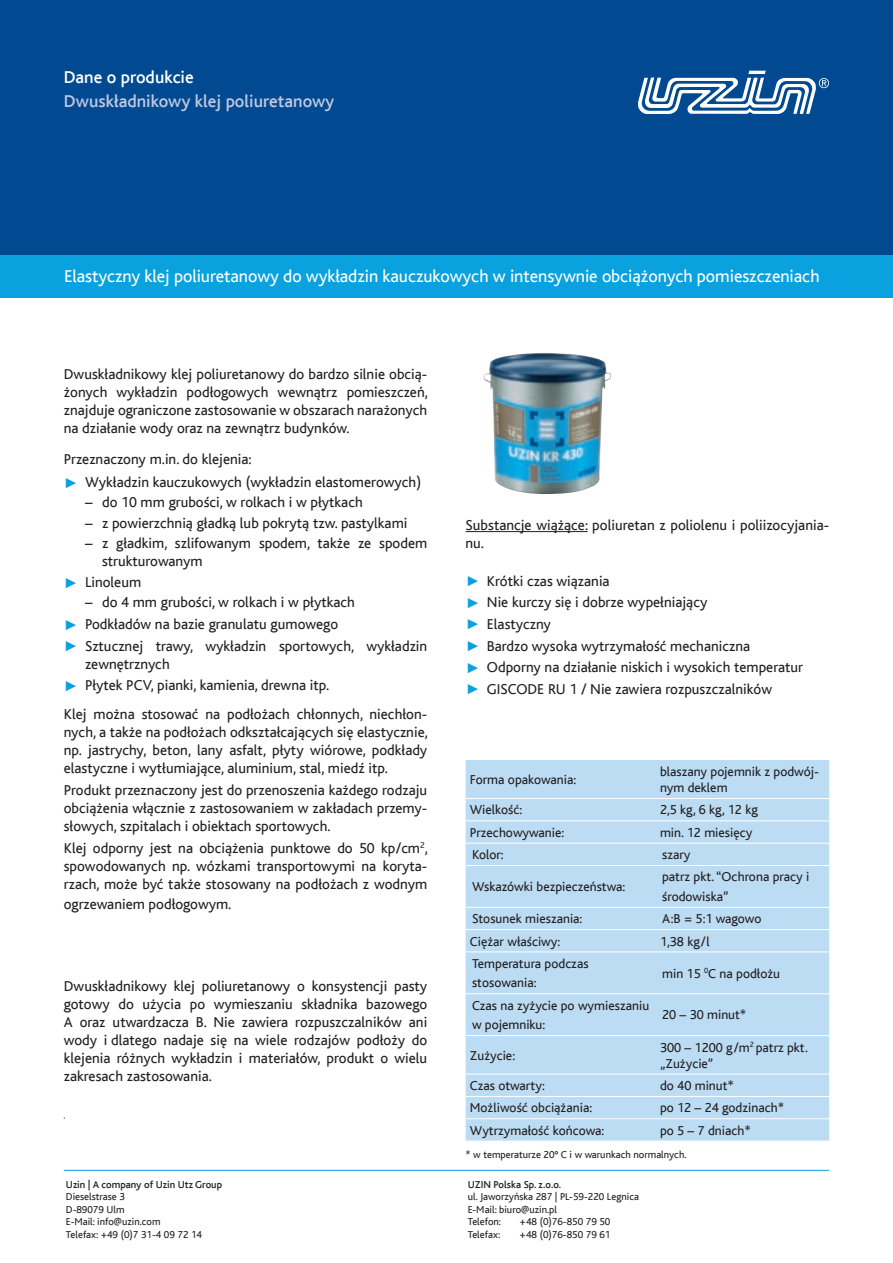
<style>
.page{position:relative;width:893px;height:1263px;background:#fff}
.page>*{position:absolute;margin:0;border:0;box-sizing:border-box;transform-origin:0 0}
.t1{font:18px "Bliss";letter-spacing:-.005em;color:#fff}
.t2{font:500 18px "Bliss";color:#c1c7e1}
.t3{font:500 18px "Bliss";color:#fff}
.t4{font:15px/18px "Bliss";color:#231f20}
.t5{font:13.5px/19.5px "Bliss";color:#231f20}
.t6{font:10.5px/12.6px "Bliss";color:#231f20}
.t7{font:500 10.5px "Bliss";color:#231f20}
.s1{font-family:"Commercial Pi BT";font-size:10.5px;color:#09a1de}
</style>
<div class="page">
<div style="left:0;top:255px;width:893px;height:43px;background:#09a1de"></div>
<div style="left:0;top:0;width:893px;height:255px;background:#014990"></div>
<hr style="left:64px;top:1170px;width:765px;height:1px;background:#09a1de">
<hr style="left:466px;top:531px;width:122px;height:1px;background:#231f20">
<div style="left:466px;top:760px;width:363px;height:380px;background:#bcdcf3"></div>
<hr style="left:466px;top:798px;width:190px;height:1px;background:#fff">
<hr style="left:656px;top:798px;width:173px;height:1px;background:#fff">
<hr style="left:466px;top:820px;width:190px;height:1px;background:#fff">
<hr style="left:656px;top:820px;width:173px;height:1px;background:#fff">
<hr style="left:466px;top:843px;width:190px;height:1px;background:#fff">
<hr style="left:656px;top:843px;width:173px;height:1px;background:#fff">
<hr style="left:466px;top:865px;width:190px;height:1px;background:#fff">
<hr style="left:656px;top:865px;width:173px;height:1px;background:#fff">
<hr style="left:466px;top:907px;width:190px;height:1px;background:#fff">
<hr style="left:656px;top:907px;width:173px;height:1px;background:#fff">
<hr style="left:466px;top:929px;width:190px;height:1px;background:#fff">
<hr style="left:656px;top:929px;width:173px;height:1px;background:#fff">
<hr style="left:466px;top:951px;width:190px;height:1px;background:#fff">
<hr style="left:656px;top:951px;width:173px;height:1px;background:#fff">
<hr style="left:466px;top:993px;width:190px;height:1px;background:#fff">
<hr style="left:656px;top:993px;width:173px;height:1px;background:#fff">
<hr style="left:466px;top:1035px;width:190px;height:1px;background:#fff">
<hr style="left:656px;top:1035px;width:173px;height:1px;background:#fff">
<hr style="left:466px;top:1074px;width:190px;height:1px;background:#fff">
<hr style="left:656px;top:1074px;width:173px;height:1px;background:#fff">
<hr style="left:466px;top:1096px;width:190px;height:1px;background:#fff">
<hr style="left:656px;top:1096px;width:173px;height:1px;background:#fff">
<hr style="left:466px;top:1118px;width:190px;height:1px;background:#fff">
<hr style="left:656px;top:1118px;width:173px;height:1px;background:#fff">
<img style="left:483px;top:353px;width:128px;height:141px">
<svg style="left:638px;top:71px;width:191px;height:43px"></svg>
<p class="t3" style="left:64px;top:68px;width:132px">Dane o produkcie</p>
<p class="t2" style="left:64px;top:91px;width:272px">Dwuskładnikowy klej poliuretanowy</p>
<p class="t1" style="left:64px;top:266px;width:757px">Elastyczny klej poliuretanowy do wykładzin kauczukowych w intensywnie obci¹¿onych pomieszczeniach</p>
<p class="t4" style="left:64px;top:365px;width:366px;text-align:justify">Dwuskładnikowy klej poliuretanowy do bardzo silnie obci¹- ¿onych wykładzin podłogowych wewn¹trz pomieszczeñ, znajduje ograniczone zastosowanie w obszarach nara¿onych na działanie wody oraz na zewn¹trz budynków.</p>
<p class="t4" style="left:64px;top:447px;width:359px;line-height:23.7px">Przeznaczony m.in. do klejenia:<br><span class="s1">÷</span> Wykładzin kauczukowych (wykładzin elastomerowych)</p>
<p class="t4" style="left:85px;top:494px;width:279px">– do 10 mm gruboœci, w rolkach i w płytkach</p>
<p class="t4" style="left:85px;top:514px;width:324px">– z powierzchni¹ gładk¹ lub pokryt¹ tzw. pastylkami</p>
<p class="t4" style="left:102px;top:534px;width:327px;text-indent:-17px">– z gładkim, szlifowanym spodem, tak¿e ze spodem strukturowanym</p>
<p class="t4" style="left:66px;top:574px;width:77px"><span class="s1">÷</span> Linoleum</p>
<p class="t4" style="left:66px;top:592px;width:363px;line-height:21.6px;text-indent:19px">– do 4 mm gruboœci, w rolkach i w płytkach<br><span class="s1">÷</span> Podkładów na bazie granulatu gumowego<br><span class="s1">÷</span> Sztucznej trawy, wykładzin sportowych, wykładzin</p>
<p class="t4" style="left:66px;top:653px;width:265px;line-height:21.6px;text-indent:19px">zewnêtrznych<br><span class="s1">÷</span> Płytek PCV, pianki, kamienia, drewna itp.</p>
<p class="t4" style="left:64px;top:705px;width:366px;text-align:justify">Klej mo¿na stosowaæ na podło¿ach chłonnych, niechłon&shy;nych, a tak¿e na podło¿ach odkształcaj¹cych siê elastycznie, np. jastrychy, beton, lany asfalt, płyty wiórowe, podkłady elastyczne i wytłumiaj¹ce, aluminium, stal, miedŸ itp.</p>
<p class="t4" style="left:64px;top:781px;width:365px;text-align:justify">Produkt przeznaczony jest do przenoszenia ka¿dego rodzaju obci¹¿enia wł¹cznie z zastosowaniem w zakładach przemy&shy;słowych, szpitalach i obiektach sportowych.</p>
<p class="t4" style="left:64px;top:840px;width:366px;text-align:justify">Klej odporny jest na obci¹¿enia punktowe do 50 kp/cm<sup>2</sup>, spowodowanych np. wózkami transportowymi na koryta&shy;rzach, mo¿e byæ tak¿e stosowany na podło¿ach z wodnym</p>
<p class="t4" style="left:64px;top:895px;width:169px">ogrzewaniem podłogowym.</p>
<p class="t4" style="left:64px;top:978px;width:365px;text-align:justify">Dwuskładnikowy klej poliuretanowy o konsystencji pasty gotowy do u¿ycia po wymieszaniu składnika bazowego A oraz utwardzacza B. Nie zawiera rozpuszczalników ani wody i dlatego nadaje siê na wiele rodzajów podło¿y do klejenia ró¿nych wykładzin i materiałów, produkt o wielu zakresach zastosowania.</p>
<p class="t7" style="left:66px;top:1178px;width:158px">Uzin | A company of Uzin Utz Group</p>
<p class="t6" style="left:66px;top:1190px;width:138px">Dieselstrase 3<br>D-89079 Ulm<br>E-Mail: info@uzin.com<br>Telefax: +49 (0)7 31-4 09 72 14</p>
<p class="t4" style="left:466px;top:516px;width:365px">Substancje wi¹¿¹ce: poliuretan z poliolenu i poliizocyjania&shy;nu.</p>
<p class="t4" style="left:468px;top:570px;width:337px;line-height:21.6px"><span class="s1">÷</span> Krótki czas wi¹zania<br><span class="s1">÷</span> Nie kurczy siê i dobrze wypełniaj¹cy<br><span class="s1">÷</span> Elastyczny<br><span class="s1">÷</span> Bardzo wysoka wytrzymałoœæ mechaniczna<br><span class="s1">÷</span> Odporny na działanie niskich i wysokich temperatur <span class="s1">÷</span> GISCODE RU 1 / Nie zawiera rozpuszczalników</p>
<p class="t5" style="left:470px;top:770px;width:108px">Forma opakowania:</p>
<p class="t5" style="left:660px;top:764px;width:161px;line-height:16.2px">blaszany pojemnik z podwój&shy;nym deklem</p>
<p class="t5" style="left:470px;top:800px;width:54px">Wielkoœæ:</p>
<p class="t5" style="left:660px;top:800px;width:99px">2,5 kg, 6 kg, 12 kg</p>
<p class="t5" style="left:470px;top:823px;width:96px">Przechowywanie:</p>
<p class="t5" style="left:660px;top:823px;width:94px">min. 12 miesiêcy</p>
<p class="t5" style="left:472px;top:845px;width:33px">Kolor:</p>
<p class="t5" style="left:662px;top:845px;width:30px">szary</p>
<p class="t5" style="left:472px;top:877px;width:155px">Wskazówki bezpieczeñstwa:</p>
<p class="t5" style="left:662px;top:867px;width:149px">patrz pkt. “Ochrona pracy i œrodowiska”</p>
<p class="t5" style="left:472px;top:909px;width:112px">Stosunek mieszania:</p>
<p class="t5" style="left:662px;top:909px;width:101px">A:B = 5:1 wagowo</p>
<p class="t5" style="left:470px;top:932px;width:92px">Ciê¿ar właœciwy:</p>
<p class="t5" style="left:660px;top:932px;width:51px">1,38 kg/l</p>
<p class="t5" style="left:472px;top:954px;width:118px">Temperatura podczas stosowania:</p>
<p class="t5" style="left:662px;top:964px;width:119px">min 15 <sup>0</sup>C na podło¿u</p>
<p class="t5" style="left:472px;top:996px;width:179px">Czas na zy¿ycie po wymieszaniu w pojemniku:</p>
<p class="t5" style="left:662px;top:1005px;width:86px">20 – 30 minut*</p>
<p class="t5" style="left:470px;top:1046px;width:47px">Zu¿ycie:</p>
<p class="t5" style="left:660px;top:1039px;width:149px;line-height:16.2px">300 – 1200 g/m<sup>2</sup> patrz pkt. „Zu¿ycie”</p>
<p class="t5" style="left:470px;top:1076px;width:76px">Czas otwarty:</p>
<p class="t5" style="left:660px;top:1076px;width:76px">do 40 minut*</p>
<p class="t5" style="left:470px;top:1098px;width:124px">Mo¿liwoœæ obci¹¿ania:</p>
<p class="t5" style="left:660px;top:1098px;width:126px">po 12 – 24 godzinach*</p>
<p class="t5" style="left:470px;top:1121px;width:136px">Wytrzymałoœæ koñcowa:</p>
<p class="t5" style="left:660px;top:1121px;width:93px">po 5 – 7 dniach*</p>
<p class="t6" style="left:466px;top:1148px;width:223px">* w temperaturze 20° C i w warunkach normalnych.</p>
<p class="t7" style="left:468px;top:1178px;width:95px">UZIN Polska Sp. z.o.o.</p>
<p class="t6" style="left:468px;top:1190px;width:173px">ul. Jaworzyñska 287 | PL-59-220 Legnica<br>E-Mail: biuro@uzin.pl<br>Telefon:</p>
<p class="t6" style="left:520px;top:1216px;width:92px">+48 (0)76-850 79 50</p>
<p class="t6" style="left:468px;top:1228px;width:34px">Telefax:</p>
<p class="t6" style="left:520px;top:1228px;width:92px">+48 (0)76-850 79 61</p>
</div>
